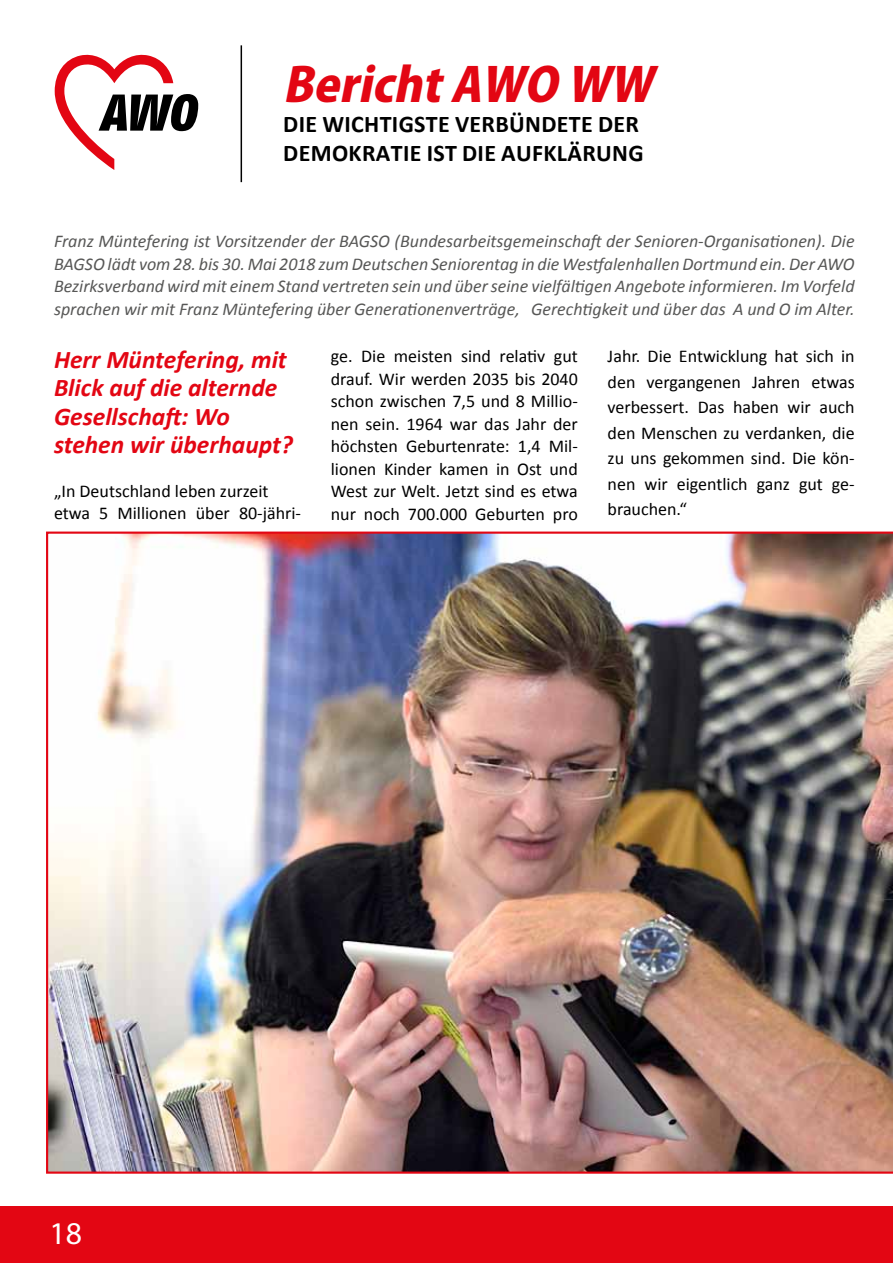
<style>
.page{position:relative;width:893px;height:1263px;background:#fff}
.page>*{position:absolute;margin:0;border:0;box-sizing:border-box;transform-origin:0 0}
.t1{font:italic 800 46.65px "Koz Go Pro";color:#e30613}
.t2{font:31.65px "Myriad Pro";color:#fff}
.t3{font:italic 700 25.5px/28.5px "Calibri";color:#e30613}
.t4{font:700 24px "Calibri";letter-spacing:.015em;color:#000}
.t5{font:18px/22.5px "Calibri";color:#000;text-align:justify}
.t6{font:italic 18px/22.5px "Calibri";color:#575756;text-align:justify}
</style>
<div class="page">
<div style="left:0;top:1206px;width:893px;height:57px;background:#e30613"></div>
<svg style="left:55px;top:54px;width:143px;height:116px"></svg>
<hr style="left:241px;top:45px;width:1px;height:137px;background:#000">
<img style="left:46px;top:531px;width:847px;height:643px">
<h1 class="t1" style="left:283px;top:54px;width:384px">BerichtAWO WW</h1>
<h3 class="t4" style="left:283px;top:110px;width:94px">DIE WICHTIGSTE</h3>
<h3 class="t4" style="left:455px;top:110px;width:15px">VERB</h3>
<h3 class="t4" style="left:509px;top:110px;width:30px">ÜNDETE</h3>
<h3 class="t4" style="left:598px;top:110px;width:14px">DER</h3>
<h3 class="t4" style="left:283px;top:138px;width:15px">DEMOKRATIE</h3>
<h3 class="t4" style="left:427px;top:138px;width:89px">ISTDIEAUFKL</h3>
<h3 class="t4" style="left:567px;top:138px;width:31px">ÄRUNG</h3>
<p class="t6" style="left:54px;top:229px;width:802px">Franz Müntefering ist Vorsitzender der BAGSO (Bundesarbeitsgemeinschaft der Senioren-Organisationen). Die BAGSO lädt vom 28. bis 30. Mai 2018 zum Deutschen Seniorentag in die Westfalenhallen Dortmund ein. Der AWO Bezirksverband wird mit einem Stand vertreten sein und über seine vielfältigen Angebote informieren. Im Vorfeld sprachen wir mit Franz Müntefering über Generationenverträge, Gerechtigkeit und über das A und O im Alter.</p>
<h3 class="t3" style="left:54px;top:344px;width:240px">Herr Müntefering, mit<br>Blick auf die alternde<br>Gesellschaft: Wo stehen wir überhaupt?</h3>
<p class="t5" style="left:54px;top:479px;width:249px">„In Deutschland leben zurzeit etwa 5 Millionen über 80-jähri-</p>
<p class="t5" style="left:331px;top:344px;width:249px">ge. Die meisten sind relativ gut drauf. Wir werden 2035 bis 2040 schon zwischen 7,5 und 8 Millio&shy;nen sein. 1964 war das Jahr der höchsten Geburtenrate: 1,4 Mil&shy;lionen Kinder kamen in Ost und West zur Welt. Jetzt sind es etwa nur noch 700.000 Geburten pro</p>
<p class="t5" style="left:608px;top:343px;width:249px;line-height:25.5px">Jahr. Die Entwicklung hat sich in den vergangenen Jahren etwas verbessert. Das haben wir auch den Menschen zu verdanken, die zu uns gekommen sind. Die kön&shy;nen wir eigentlich ganz gut ge&shy;brauchen.“</p>
<h2 class="t2" style="left:49px;top:1214px;width:34px">1 81</h2>
</div>
